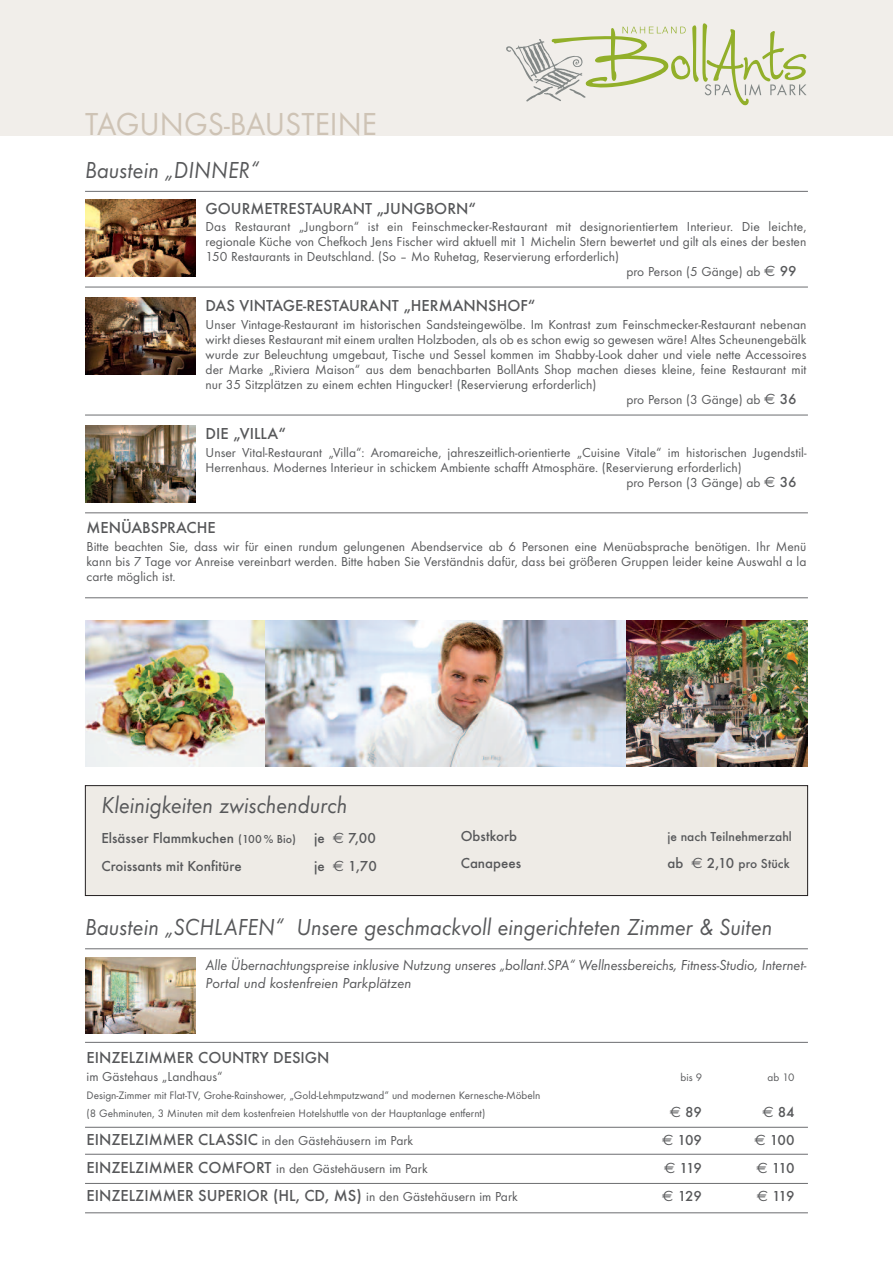
<style>
.page{position:relative;width:893px;height:1263px;background:#fff}
.page>*{position:absolute;margin:0;border:0;box-sizing:border-box;transform-origin:0 0}
.t1{font:33px "Futura T";color:#cec3b5;scale:.95 1}
.t2{font:italic 24px "Futura T";color:#57585a;scale:.95 1}
.t3{font:500 16.5px "Futura T";color:#57585a}
.t4{font:italic 15px/18px "Futura T";letter-spacing:-.005em;color:#57585a}
.t5{font:500 15px/27.9px "Futura T";color:#57585a}
.t6{font:13.5px/15px "Futura T";color:#57585a;text-align:justify}
.t7{font:500 13.5px "Futura T";color:#57585a}
.t8{font:11.25px/18px "Futura T";color:#57585a}
.s1{font-family:"Euro Sans";font-size:15px}
.s2{font-weight:500;font-size:15px}
.s3{font-size:12px}
.s4{font-family:"Euro Sans";font-weight:400}
.s5{font-size:15px}
.s6{font-family:"Euro Sans";font-weight:400;font-size:15px}
.s7{font-weight:500;font-size:16.5px}
.s8{font-weight:400;font-size:13.5px}
</style>
<div class="page">
<hr style="left:85px;top:415px;width:723px;height:1px;background:#6c6d70">
<hr style="left:85px;top:512px;width:723px;height:1px;background:#6c6d70">
<hr style="left:85px;top:597px;width:723px;height:1px;background:#6c6d70">
<hr style="left:85px;top:191px;width:723px;height:1px;background:#6c6d70">
<hr style="left:85px;top:287px;width:723px;height:1px;background:#6c6d70">
<img style="left:85px;top:200px;width:111px;height:76px">
<img style="left:85px;top:298px;width:111px;height:76px">
<img style="left:85px;top:426px;width:111px;height:76px">
<img style="left:85px;top:621px;width:181px;height:145px">
<img style="left:625px;top:621px;width:183px;height:145px">
<img style="left:266px;top:621px;width:359px;height:145px">
<div style="left:86px;top:786px;width:721px;height:109px;background:#eeebe6"></div>
<div style="left:85px;top:785px;width:723px;height:111px;border:1px solid #231f20"></div>
<div style="left:0;top:0;width:893px;height:136px;background:#f1eeea"></div>
<svg style="left:506px;top:23px;width:300px;height:83px"></svg>
<hr style="left:85px;top:1127px;width:723px;height:1px;background:#6c6d70">
<hr style="left:85px;top:1154px;width:723px;height:1px;background:#6c6d70">
<hr style="left:85px;top:1212px;width:723px;height:1px;background:#6c6d70">
<hr style="left:85px;top:948px;width:723px;height:1px;background:#6c6d70">
<hr style="left:85px;top:1042px;width:723px;height:1px;background:#6c6d70">
<img style="left:85px;top:957px;width:111px;height:77px">
<hr style="left:85px;top:1183px;width:723px;height:1px;background:#6c6d70">
<h1 class="t1" style="left:85px;top:104px;width:309px">TAGUNGS-BAUSTEINE</h1>
<h2 class="t2" style="left:85px;top:155px;width:185px">Baustein „DINNER“</h2>
<p class="t3" style="left:206px;top:198px;width:272px">GOURMETRESTAURANT „JUNGBORN“</p>
<p class="t6" style="left:206px;top:219px;width:602px">Das Restaurant „Jungborn“ ist ein Feinschmecker-Restaurant mit designorientiertem Interieur. Die leichte,</p>
<p class="t6" style="left:206px;top:234px;width:602px">regionale Küche von Chefkoch Jens Fischer wird aktuell mit 1 Michelin Stern bewertet und gilt als eines der besten</p>
<p class="t6" style="left:206px;top:249px;width:415px">150 Restaurants in Deutschland. (So – Mo Ruhetag, Reservierung erforderlich)</p>
<p class="t6" style="left:626px;top:264px;width:172px">pro Person (5 Gänge) ab <span class="s1">€</span> <span class="s2">99</span></p>
<p class="t3" style="left:206px;top:296px;width:331px">DAS VINTAGE-RESTAURANT „HERMANNSHOF“</p>
<p class="t6" style="left:206px;top:316px;width:602px">Unser Vintage-Restaurant im historischen Sandsteingewölbe. Im Kontrast zum Feinschmecker-Restaurant nebenan</p>
<p class="t6" style="left:206px;top:331px;width:602px">wirkt dieses Restaurant mit einem uralten Holzboden, als ob es schon ewig so gewesen wäre! Altes Scheunengebälk</p>
<p class="t6" style="left:206px;top:346px;width:602px">wurde zur Beleuchtung umgebaut, Tische und Sessel kommen im Shabby-Look daher und viele nette Accessoires</p>
<p class="t6" style="left:206px;top:361px;width:602px">der Marke „Riviera Maison“ aus dem benachbarten BollAnts Shop machen dieses kleine, feine Restaurant mit</p>
<p class="t6" style="left:206px;top:376px;width:392px">nur 35 Sitzplätzen zu einem echten Hingucker! (Reservierung erforderlich)</p>
<p class="t6" style="left:626px;top:391px;width:172px">pro Person (3 Gänge) ab <span class="s1">€</span> <span class="s2">36</span></p>
<p class="t3" style="left:206px;top:424px;width:82px">DIE „VILLA“</p>
<p class="t6" style="left:206px;top:444px;width:602px">Unser Vital-Restaurant „Villa“: Aromareiche, jahreszeitlich-orientierte „Cuisine Vitale“ im historischen Jugendstil-</p>
<p class="t6" style="left:206px;top:459px;width:538px">Herrenhaus. Modernes Interieur in schickem Ambiente schafft Atmosphäre. (Reservierung erforderlich)</p>
<p class="t6" style="left:626px;top:474px;width:172px">pro Person (3 Gänge) ab <span class="s1">€</span> <span class="s2">36</span></p>
<p class="t3" style="left:87px;top:518px;width:131px">MENÜABSPRACHE</p>
<p class="t6" style="left:87px;top:538px;width:721px">Bitte beachten Sie, dass wir für einen rundum gelungenen Abendservice ab 6 Personen eine Menüabsprache benötigen. Ihr Menü kann bis 7 Tage vor Anreise vereinbart werden. Bitte haben Sie Verständnis dafür, dass bei größeren Gruppen leider keine Auswahl a la carte möglich ist.</p>
<h2 class="t2" style="left:101px;top:790px;width:260px">Kleinigkeiten zwischendurch</h2>
<p class="t5" style="left:101px;top:824px;width:276px">Elsässer Flammkuchen <span class="s3">(100 % Bio)</span> je <span class="s4">€</span> 7,00<br>Croissants mit Konfitüre</p>
<p class="t5" style="left:314px;top:851px;width:64px">je <span class="s4">€</span> 1,70</p>
<p class="t5" style="left:461px;top:821px;width:58px">Obstkorb</p>
<p class="t7" style="left:667px;top:828px;width:126px">je nach Teilnehmerzahl</p>
<p class="t5" style="left:461px;top:849px;width:62px">Canapees</p>
<p class="t7" style="left:667px;top:856px;width:124px"><span class="s5">ab</span> <span class="s6">€</span> <span class="s5">2,10</span> pro Stück</p>
<h2 class="t2" style="left:85px;top:913px;width:725px">Baustein „SCHLAFEN“ Unsere geschmackvoll eingerichteten Zimmer &amp; Suiten</h2>
<p class="t4" style="left:206px;top:956px;width:602px">Alle Übernachtungspreise inklusive Nutzung unseres „bollant.SPA“ Wellnessbereichs, Fitness-Studio, Internet-<br>Portal und kostenfreien Parkplätzen</p>
<p class="t3" style="left:87px;top:1048px;width:244px">EINZELZIMMER COUNTRY DESIGN</p>
<p class="t6" style="left:87px;top:1069px;width:138px">im Gästehaus „Landhaus“</p>
<p class="t8" style="left:680px;top:1068px;width:23px">bis 9</p>
<p class="t8" style="left:767px;top:1068px;width:29px">ab 10</p>
<p class="t8" style="left:87px;top:1086px;width:455px">Design-Zimmer mit Flat-TV, Grohe-Rainshower, „Gold-Lehmputzwand“ und modernen Kernesche-Möbeln (8 Gehminuten, 3 Minuten mit dem kostenfreien Hotelshuttle von der Hauptanlage entfernt)</p>
<p class="t5" style="left:670px;top:1098px;width:34px"><span class="s4">€</span> 89</p>
<p class="t5" style="left:762px;top:1098px;width:34px"><span class="s4">€</span> 84</p>
<p class="t6" style="left:87px;top:1133px;width:328px"><span class="s7">EINZELZIMMER CLASSIC</span> in den Gästehäusern im Park</p>
<p class="t5" style="left:662px;top:1126px;width:42px"><span class="s4">€</span> 109</p>
<p class="t5" style="left:754px;top:1126px;width:42px"><span class="s4">€</span> 100</p>
<p class="t6" style="left:87px;top:1161px;width:343px"><span class="s7">EINZELZIMMER COMFORT</span> in den Gästehäusern im Park</p>
<p class="t5" style="left:664px;top:1154px;width:39px"><span class="s4">€</span> 119</p>
<p class="t5" style="left:756px;top:1154px;width:40px"><span class="s4">€</span> 110</p>
<p class="t3" style="left:87px;top:1185px;width:433px">EINZELZIMMER SUPERIOR (HL, CD, MS) <span class="s8">in den Gästehäusern im Park</span></p>
<p class="t5" style="left:662px;top:1181px;width:41px"><span class="s4">€</span> 129</p>
<p class="t5" style="left:757px;top:1181px;width:39px"><span class="s4">€</span> 119</p>
</div>
